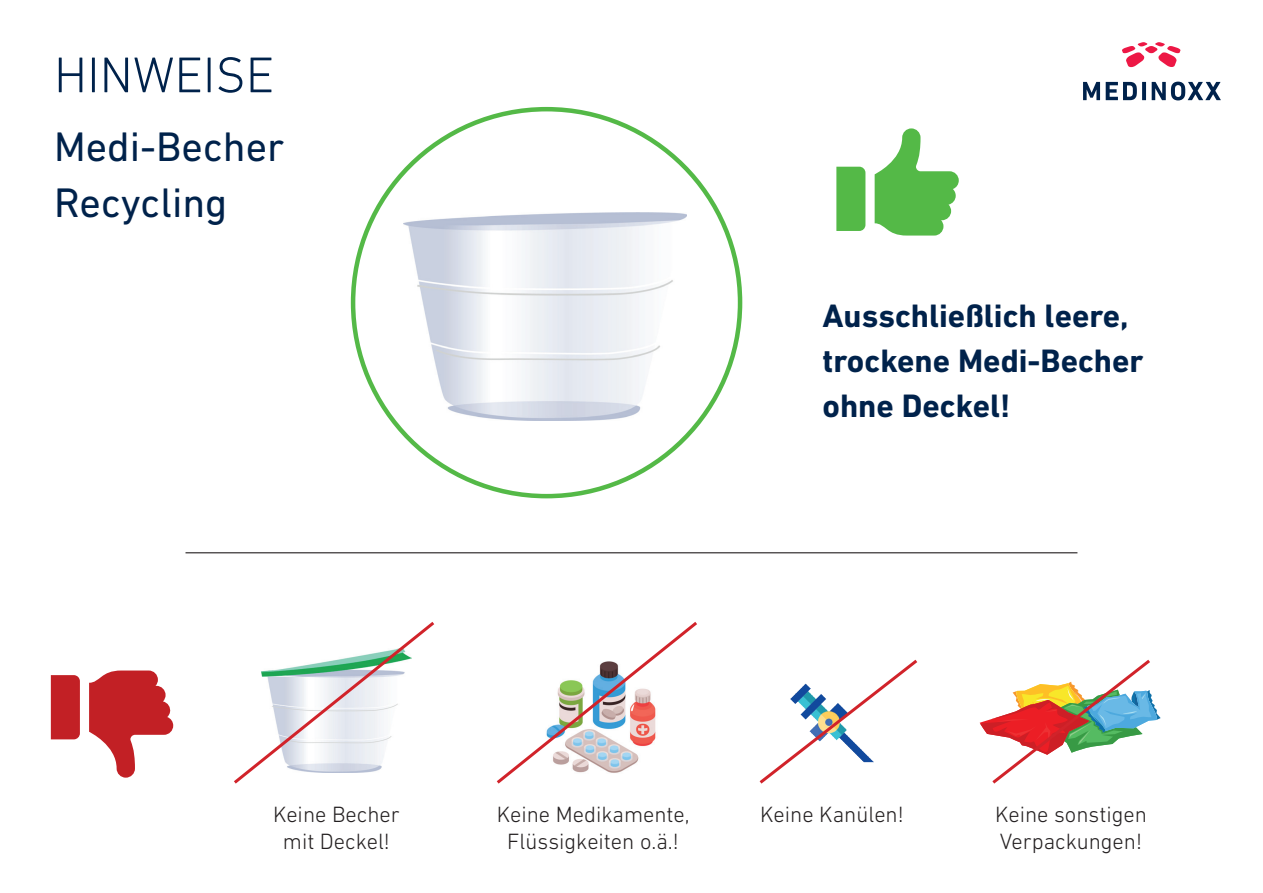
<style>
.page{position:relative;width:1263px;height:893px;background:#fff}
.page>*{position:absolute;margin:0;border:0;box-sizing:border-box;transform-origin:0 0}
.t1{font:300 51px "DIN Next LT Pro";color:#00224b}
.t2{font:42px/55.5px "DIN Next LT Pro";color:#00224b}
.t3{font:700 33px/45px "DIN Next LT Pro";color:#00224b}
.t4{font:300 22.5px/27px "DIN Next LT Pro";color:#231f20;text-align:center}
</style>
<div class="page">
<img style="left:403px;top:213px;width:284px;height:207px">
<hr style="left:185px;top:552px;width:892px;height:1px;background:#231f20">
<svg style="left:89px;top:670px;width:84px;height:108px"></svg>
<div style="left:51px;top:675px;width:29px;height:64px;background:#c22025"></div>
<svg style="left:234px;top:622px;width:201px;height:162px"></svg>
<svg style="left:496px;top:622px;width:201px;height:162px"></svg>
<svg style="left:759px;top:659px;width:159px;height:125px"></svg>
<svg style="left:979px;top:659px;width:182px;height:125px"></svg>
<svg style="left:1083px;top:82px;width:17px;height:18px"></svg>
<svg style="left:1106px;top:82px;width:31px;height:18px"></svg>
<svg style="left:1142px;top:82px;width:4px;height:18px"></svg>
<svg style="left:1152px;top:82px;width:69px;height:18px"></svg>
<svg style="left:1122px;top:42px;width:58px;height:25px"></svg>
<svg style="left:875px;top:128px;width:84px;height:108px"></svg>
<div style="left:836px;top:167px;width:29px;height:64px;background:#54b947"></div>
<h1 class="t1" style="left:54px;top:46px;width:222px">HINWEISE</h1>
<h2 class="t2" style="left:54px;top:119px;width:232px">Medi-Becher<br>Recycling</h2>
<h3 class="t3" style="left:822px;top:294px;width:323px">Ausschließlich leere, trockene Medi-Becher ohne Deckel!</h3>
<p class="t4" style="left:273px;top:800px;width:128px">Keine Becher mit Deckel!</p>
<p class="t4" style="left:497px;top:800px;width:194px">Keine Medikamente,<br>Flüssigkeiten o.ä.!</p>
<p class="t4" style="left:760px;top:800px;width:145px">Keine Kanülen!</p>
<p class="t4" style="left:995px;top:800px;width:153px;text-align:left">Keine sonstigen<br>Verpackungen!</p>
</div>
